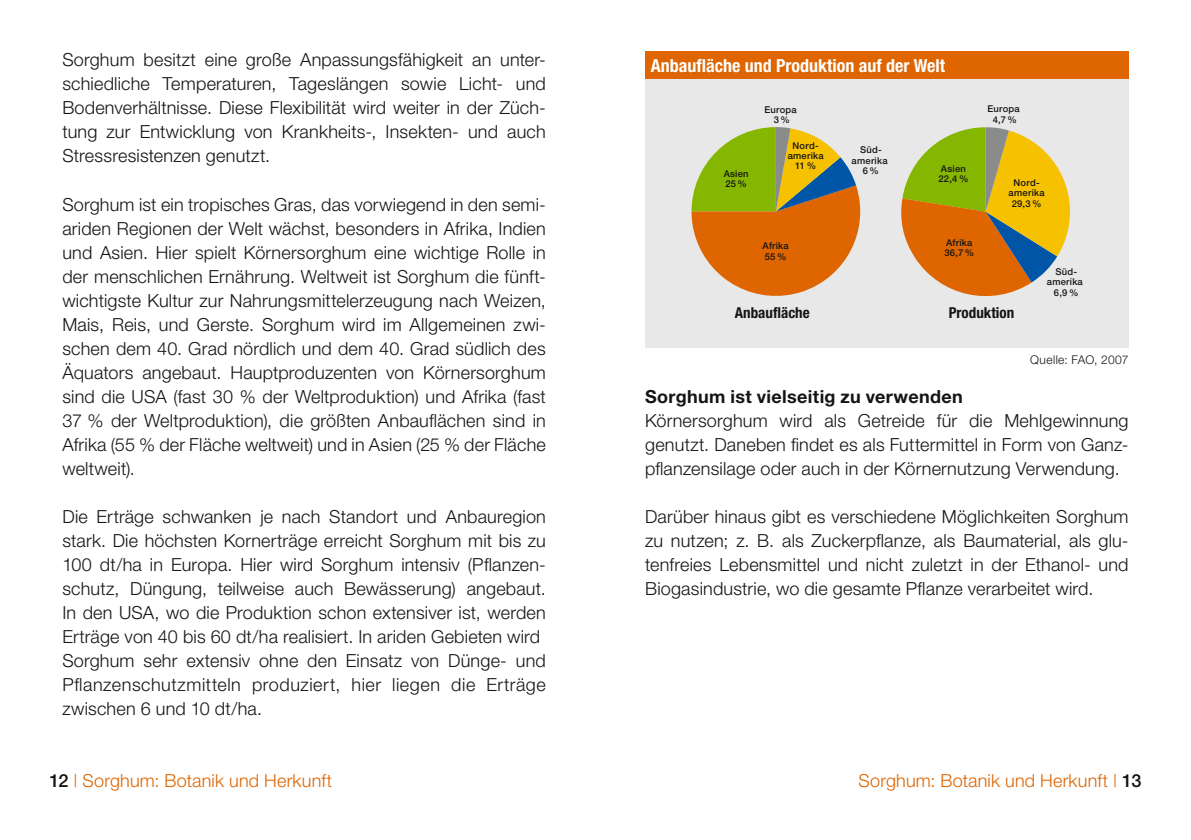
<style>
.page{position:relative;width:1191px;height:840px;background:#fff}
.page>*{position:absolute;margin:0;border:0;box-sizing:border-box;transform-origin:0 0}
.t1{font:300 18px/24px "Helvetica Neue";letter-spacing:.01em;color:#141413;text-align:justify}
.t2{font:300 18px "Helvetica Neue";letter-spacing:.01em;color:#de6500}
.t3{font:700 condensed 18px "Helvetica Neue";color:#fff}
.t4{font:700 18px "Helvetica Neue";letter-spacing:.02em;color:#141413}
.t5{font:700 condensed 15px "Helvetica Neue";color:#141413}
.t6{font:300 12px "Helvetica Neue";letter-spacing:.03em;color:#141413}
.t7{font:500 9.4px/10.4px "Helvetica Neue";letter-spacing:.025em;color:#141413;text-align:center}
.s1{font-weight:500;color:#141413}
</style>
<div class="page">
<div style="left:645px;top:51px;width:483px;height:28px;background:#de6500"></div>
<div style="left:645px;top:79px;width:483px;height:268px;background:#e8e8e8"></div>
<svg style="left:901px;top:127px;width:169px;height:170px"></svg>
<svg style="left:691px;top:127px;width:170px;height:169px"></svg>
<p class="t1" style="left:62px;top:50px;width:485px">Sorghum besitzt eine große Anpassungsfähigkeit an unter&shy;schiedliche Temperaturen, Tageslängen sowie Licht- und Bodenverhältnisse. Diese Flexibilität wird weiter in der Züch&shy;tung zur Entwicklung von Krankheits-, Insekten- und auch Stressresistenzen genutzt.</p>
<p class="t1" style="left:62px;top:194px;width:485px">Sorghum ist ein tropisches Gras, das vorwiegend in den semi&shy;ariden Regionen der Welt wächst, besonders in Afrika, Indien und Asien. Hier spielt Körnersorghum eine wichtige Rolle in der menschlichen Ernährung. Weltweit ist Sorghum die fünft&shy;wichtigste Kultur zur Nahrungsmittelerzeugung nach Weizen, Mais, Reis, und Gerste. Sorghum wird im Allgemeinen zwi&shy;schen dem 40. Grad nördlich und dem 40. Grad südlich des Äquators angebaut. Hauptproduzenten von Körnersorghum sind die USA (fast 30 % der Weltproduktion) und Afrika (fast 37 % der Weltproduktion), die größten Anbauflächen sind in Afrika (55 % der Fläche weltweit) und in Asien (25 % der Fläche weltweit).</p>
<p class="t1" style="left:62px;top:506px;width:485px;text-align:left">Die Erträge schwanken je nach Standort und Anbauregion stark. Die höchsten Kornerträge erreicht Sorghum mit bis zu 100 dt/ha in Europa. Hier wird Sorghum intensiv (Pflanzen&shy;schutz, Düngung, teilweise auch Bewässerung) angebaut.<br>In den USA, wo die Produktion schon extensiver ist, werden Erträge von 40 bis 60 dt/ha realisiert. In ariden Gebieten wird Sorghum sehr extensiv ohne den Einsatz von Dünge- und Pflanzenschutzmitteln produziert, hier liegen die Erträge zwischen 6 und 10 dt/ha.</p>
<p class="t3" style="left:651px;top:59px;width:296px">Anbaufläche und Produktion auf der Welt</p>
<p class="t7" style="left:764px;top:105px;width:34px">Europa<br>3%</p>
<p class="t7" style="left:987px;top:104px;width:34px">Europa<br>4,7%</p>
<p class="t7" style="left:787px;top:141px;width:37px">Nord&shy;amerika<br>11%</p>
<p class="t7" style="left:851px;top:146px;width:37px">Süd&shy;amerika<br>6%</p>
<p class="t7" style="left:723px;top:169px;width:27px;text-align:left">Asien<br>25%</p>
<p class="t7" style="left:938px;top:164px;width:31px;text-align:left">Asien<br>22,4%</p>
<p class="t7" style="left:762px;top:241px;width:28px;text-align:left">Afrika<br>55%</p>
<p class="t7" style="left:944px;top:238px;width:31px;text-align:left">Afrika<br>36,7%</p>
<p class="t7" style="left:1008px;top:178px;width:37px">Nord&shy;amerika<br>29,3%</p>
<p class="t7" style="left:1046px;top:267px;width:37px">Süd&shy;amerika<br>6,9%</p>
<p class="t5" style="left:735px;top:307px;width:76px">Anbaufläche</p>
<p class="t5" style="left:948px;top:307px;width:67px">Produktion</p>
<p class="t6" style="left:1030px;top:355px;width:100px">Quelle: FAO, 2007</p>
<p class="t4" style="left:645px;top:389px;width:319px">Sorghum ist vielseitig zu verwenden</p>
<p class="t1" style="left:645px;top:410px;width:485px">Körnersorghum wird als Getreide für die Mehlgewinnung genutzt. Daneben findet es als Futtermittel in Form von Ganz&shy;pflanzensilage oder auch in der Körnernutzung Verwendung.</p>
<p class="t1" style="left:645px;top:506px;width:485px">Darüber hinaus gibt es verschiedene Möglichkeiten Sorghum zu nutzen; z. B. als Zuckerpflanze, als Baumaterial, als glu&shy;tenfreies Lebensmittel und nicht zuletzt in der Ethanol- und Biogasindustrie, wo die gesamte Pflanze verarbeitet wird.</p>
<p class="t2" style="left:50px;top:773px;width:284px"><span class="s1">12</span> | Sorghum: Botanik und Herkunft</p>
<p class="t2" style="left:858px;top:773px;width:284px">Sorghum: Botanik und Herkunft | <span class="s1">13</span></p>
</div>
